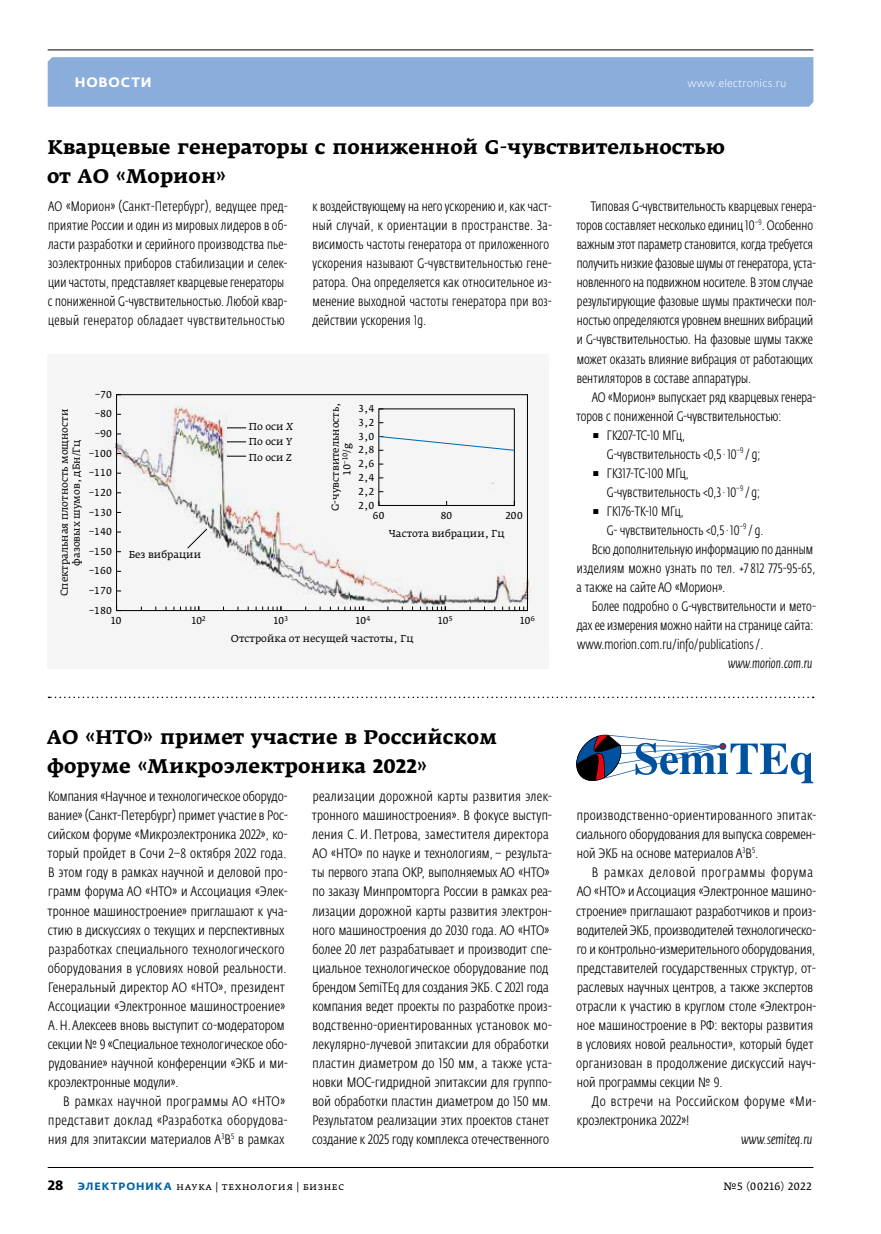
<style>
.page{position:relative;width:881px;height:1234px;background:#fff}
.page>*{position:absolute;margin:0;border:0;box-sizing:border-box;transform-origin:0 0}
.t1{font:700 19.5px/28.5px "Fedra Serif A Pro";letter-spacing:.005em;color:#000}
.t2{font:300 13.5px/19px "Fedra Sans Cond Pro";letter-spacing:.005em;color:#000;scale:1.06 1}
.t3{font:300 13.5px/19px "Fedra Sans Cond Pro";letter-spacing:.005em;color:#000}
.t4{font:300 13.5px/19px "Fedra Sans Cond Pro";letter-spacing:.035em;color:#000;scale:1.06 1}
.t5{font:300 13.5px/19px "Fedra Sans Cond Pro";letter-spacing:.03em;color:#000;scale:1.06 1}
.t6{font:300 13.5px "Fedra Sans Cond Pro";letter-spacing:.025em;color:#000}
.t7{font:italic 300 13.5px "Fedra Sans Cond Pro";letter-spacing:.005em;color:#000}
.t8{font:italic 300 13.5px "Fedra Sans Cond Pro";letter-spacing:.005em;color:#000;scale:1.06 1}
.t9{font:700 13.5px "Fedra Sans Alt Pro";letter-spacing:.065em;color:#fff}
.t10{font:10.5px "Fedra Serif A Pro";letter-spacing:.035em;color:#000}
.t11{font:300 10.5px "Fedra Sans Pro";letter-spacing:.015em;color:#fff}
.t12{font:9.9px/11.9px "Fedra Serif A Pro";color:#000;text-align:center}
.s1{font-family:"Fedra Sans Pro";font-weight:400;font-size:9px}
.s2{font-style:italic}
.s3{font-family:"Fedra Sans Pro";font-weight:700;font-size:13.5px}
.s4{font-family:"Fedra Sans Alt Pro";font-weight:700;color:#0061a7}
</style>
<div class="page">
<div style="left:48px;top:57px;width:765px;height:50px;background:#8baddc"></div>
<hr style="left:48px;top:49px;width:765px;height:1px;background:#000">
<hr style="left:48px;top:1166px;width:765px;height:1px;background:#000">
<div style="left:48px;top:354px;width:501px;height:314px;background:#f6f6f6"></div>
<img style="left:114px;top:394px;width:417px;height:218px">
<svg style="left:116px;top:394px;width:411px;height:216px"></svg>
<img style="left:187px;top:427px;width:59px;height:121px">
<svg style="left:378px;top:408px;width:137px;height:98px"></svg>
<svg style="left:576px;top:734px;width:237px;height:49px"></svg>
<svg style="left:48px;top:696px;width:765px;height:2px"></svg>
<p class="t9" style="left:75px;top:74px;width:78px">НОВОСТИ</p>
<p class="t11" style="left:687px;top:77px;width:100px">www.electronics.ru</p>
<h1 class="t1" style="left:47px;top:133px;width:679px">Кварцевые генераторы с пониженной G-чувствительностью от АО «Морион»</h1>
<p class="t3" style="left:48px;top:197px;width:241px">АО «Морион» (Санкт-Петербург), ведущее пред&shy;приятие России и один из мировых лидеров в об&shy;ласти разработки и серийного производства пье&shy;зоэлектронных приборов стабилизации и селек&shy;ции частоты, представляет кварцевые генераторы с пониженной G-чувствительностью. Любой квар&shy;цевый генератор обладает чувствительностью</p>
<p class="t3" style="left:312px;top:197px;width:241px">к воздействующему на него ускорению и, как част&shy;ный случай, к ориентации в пространстве. За&shy;висимость частоты генератора от приложенного ускорения называют G-чувствительностью гене&shy;ратора. Она определяется как относительное из&shy;менение выходной частоты генератора при воз&shy;действии ускорения 1g.</p>
<p class="t3" style="left:576px;top:197px;width:241px;text-indent:15px">Типовая G-чувствительность кварцевых генера&shy;торов составляет несколько единиц 10<sup>–9</sup>. Особенно важным этот параметр становится, когда требуется получить низкие фазовые шумы от генератора, уста&shy;новленного на подвижном носителе. В этом случае результирующие фазовые шумы практически пол&shy;ностью определяются уровнем внешних вибраций и G-чувствительностью. На фазовые шумы также может оказать влияние вибрация от работающих вентиляторов в составе аппаратуры.</p>
<p class="t3" style="left:576px;top:387px;width:241px;text-indent:16px">АО «Морион» выпускает ряд кварцевых генера&shy;торов с пониженной G-чувствительностью:</p>
<p class="t3" style="left:606px;top:425px;width:155px;text-indent:-15px"><span class="s1">▪</span> ГК207-ТС‑10 МГц,<br>G-чувствительность &lt;0,5· 10<sup>–9</sup> / g;</p>
<p class="t3" style="left:606px;top:463px;width:155px;text-indent:-15px"><span class="s1">▪</span> ГК317-ТС‑100 МГц,<br>G-чувствительность &lt;0,3· 10<sup>–9</sup> / g;</p>
<p class="t3" style="left:592px;top:501px;width:93px"><span class="s1">▪</span> ГК176-ТК‑10 МГц,</p>
<p class="t3" style="left:606px;top:520px;width:158px">G- чувствительность &lt;0,5· 10<sup>–9</sup> / g.</p>
<p class="t3" style="left:591px;top:539px;width:223px">Всю дополнительную информацию по данным</p>
<p class="t6" style="left:576px;top:560px;width:240px">изделиям можно узнать по тел. +7812 775-95-65,</p>
<p class="t3" style="left:576px;top:578px;width:150px">а также на сайте АО «Морион».</p>
<p class="t3" style="left:591px;top:597px;width:225px">Более подробно о G-чувствительности и мето-</p>
<p class="t3" style="left:576px;top:616px;width:238px">дах ее измерения можно найти на странице сайта:</p>
<p class="t3" style="left:577px;top:635px;width:188px">www.morion.com.ru/info/publications/.</p>
<p class="t7" style="left:727px;top:655px;width:86px">www.morion.com.ru</p>
<p class="t12" style="left:95px;top:389px;width:18px">–70</p>
<p class="t12" style="left:330px;top:511px;width:110px;rotate:-90deg">G-чувствительность,<br>10<sup>–10</sup>/g</p>
<p class="t12" style="left:358px;top:403px;width:18px">3,4</p>
<p class="t12" style="left:358px;top:444px;width:18px">2,8</p>
<p class="t12" style="left:59px;top:596px;width:189px;rotate:-90deg">Спектральная плотность мощности фазовых шумов, дБн/Гц</p>
<p class="t12" style="left:95px;top:408px;width:18px">–80</p>
<p class="t12" style="left:358px;top:417px;width:18px">3,2</p>
<p class="t12" style="left:249px;top:421px;width:46px">По оси <span class="s2">X</span></p>
<p class="t12" style="left:249px;top:451px;width:44px">По оси <span class="s2">Z</span></p>
<p class="t12" style="left:95px;top:428px;width:18px">–90</p>
<p class="t12" style="left:358px;top:431px;width:18px">3,0</p>
<p class="t12" style="left:249px;top:436px;width:45px">По оси <span class="s2">Y</span></p>
<p class="t12" style="left:89px;top:448px;width:24px">–100</p>
<p class="t12" style="left:358px;top:458px;width:18px">2,6</p>
<p class="t12" style="left:89px;top:467px;width:24px">–110</p>
<p class="t12" style="left:358px;top:472px;width:18px">2,4</p>
<p class="t12" style="left:358px;top:486px;width:18px">2,2</p>
<p class="t12" style="left:89px;top:487px;width:24px">–120</p>
<p class="t12" style="left:358px;top:499px;width:18px">2,0</p>
<p class="t12" style="left:89px;top:506px;width:24px">–130</p>
<p class="t12" style="left:373px;top:510px;width:13px">60</p>
<p class="t12" style="left:440px;top:510px;width:13px">80</p>
<p class="t12" style="left:505px;top:510px;width:19px">200</p>
<p class="t12" style="left:89px;top:526px;width:24px">–140</p>
<p class="t12" style="left:388px;top:528px;width:117px">Частота вибрации, Гц</p>
<p class="t12" style="left:89px;top:546px;width:24px">–150</p>
<p class="t12" style="left:129px;top:549px;width:74px">Без вибрации</p>
<p class="t12" style="left:89px;top:565px;width:24px">–160</p>
<p class="t12" style="left:89px;top:585px;width:24px">–170</p>
<p class="t12" style="left:89px;top:604px;width:24px">–180</p>
<p class="t12" style="left:192px;top:615px;width:15px">10<sup>2</sup></p>
<p class="t12" style="left:274px;top:615px;width:16px">10<sup>3</sup></p>
<p class="t12" style="left:356px;top:615px;width:16px">10<sup>4</sup></p>
<p class="t12" style="left:438px;top:615px;width:16px">10<sup>5</sup></p>
<p class="t12" style="left:520px;top:615px;width:16px">10<sup>6</sup></p>
<p class="t12" style="left:111px;top:615px;width:12px">10</p>
<p class="t12" style="left:231px;top:633px;width:184px">Отстройка от несущей частоты, Гц</p>
<h1 class="t1" style="left:47px;top:723px;width:451px">АО «НТО» примет участие в Российском форуме «Микроэлектроника 2022»</h1>
<p class="t2" style="left:48px;top:787px;width:228px">Компания «Научное и технологическое оборудо&shy;вание» (Санкт-Петербург) примет участие в Рос&shy;сийском форуме «Микроэлектроника 2022», ко&shy;торый пройдет в Сочи 2–8 октября 2022 года.<br>В этом году в рамках научной и деловой про&shy;грамм форума АО «НТО» и Ассоциация «Элек&shy;тронное машиностроение» приглашают к уча&shy;стию в дискуссиях о текущих и перспективных разработках специального технологического оборудования в условиях новой реальности.<br>Генеральный директор АО «НТО», президент Ассоциации «Электронное машиностроение» А.Н.Алексеев вновь выступит со-модератором секции № 9 «Специальное технологическое обо&shy;рудование» научной конференции «ЭКБ и ми&shy;кроэлектронные модули».</p>
<p class="t4" style="left:48px;top:1091px;width:227px;text-indent:15px">В рамках научной программы АО «НТО» представит доклад «Разработка оборудова&shy;ния для эпитаксии материалов А<sup>3</sup>В<sup>5</sup> в рамках</p>
<p class="t2" style="left:312px;top:787px;width:228px">реализации дорожной карты развития элек&shy;тронного машиностроения». В фокусе выступ&shy;ления С. И. Петрова, заместителя директора АО «НТО» по науке и технологиям, – результа&shy;ты первого этапа ОКР, выполняемых АО «НТО» по заказу Минпромторга России в рамках реа&shy;лизации дорожной карты развития электрон&shy;ного машиностроения до 2030 года. АО «НТО» более 20 лет разрабатывает и производит спе&shy;циальное технологическое оборудование под брендом SemiTEq для создания ЭКБ. С 2021 года компания ведет проекты по разработке произ&shy;водственно-ориентированных установок мо&shy;лекулярно-лучевой эпитаксии для обработки пластин диаметром до 150 мм, а также уста&shy;новки МОС-гидридной эпитаксии для группо&shy;вой обработки пластин диаметром до 150 мм.<br>Результатом реализации этих проектов станет создание к 2025 году комплекса отечественного</p>
<p class="t2" style="left:576px;top:806px;width:228px;text-align:justify">производственно-ориентированного эпитак&shy;сиального оборудования для выпуска современ&shy;ной ЭКБ на основе материалов А<sup>3</sup>В<sup>5</sup>.</p>
<p class="t2" style="left:576px;top:863px;width:228px;text-indent:15px">В рамках деловой программы форума АО «НТО» и Ассоциация «Электронное машино&shy;строение» приглашают разработчиков и произ&shy;водителей ЭКБ, производителей технологическо&shy;го и контрольно-измерительного оборудования, представителей государственных структур, от&shy;раслевых научных центров, а также экспертов отрасли к участию в круглом столе «Электрон&shy;ное машиностроение в РФ: векторы развития в условиях новой реальности», который будет организован в продолжение дискуссий науч&shy;ной программы секции № 9.</p>
<p class="t5" style="left:576px;top:1091px;width:227px;text-indent:15px">До встречи на Российском форуме «Ми&shy;кроэлектроника 2022»!</p>
<p class="t8" style="left:740px;top:1130px;width:69px">www.semiteq.ru</p>
<p class="t10" style="left:48px;top:1179px;width:298px"><span class="s3">28</span> <span class="s4">ЭЛЕКТРОНИКА</span> наука | технология | бизнес</p>
<p class="t10" style="left:723px;top:1179px;width:89px">№5 (00216) 2022</p>
</div>
